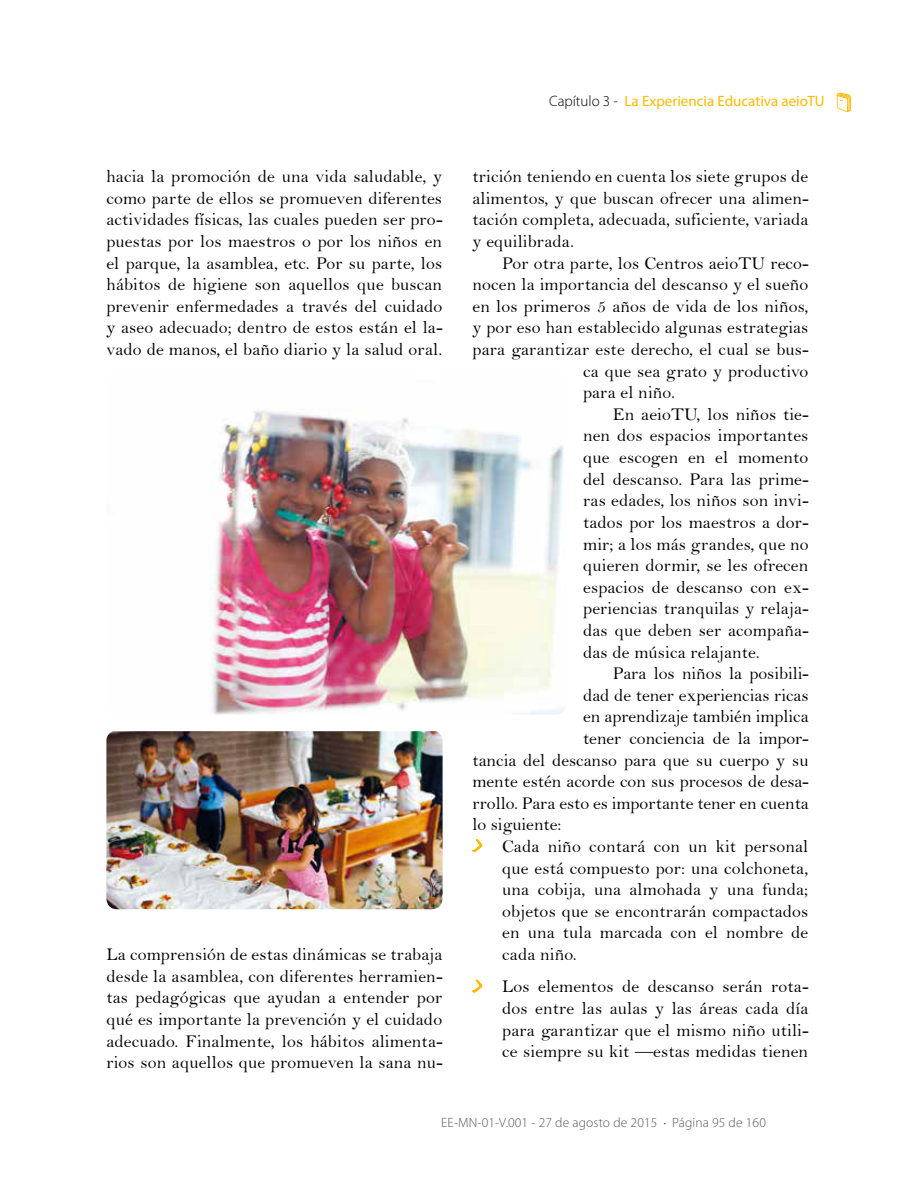
<style>
.page{position:relative;width:915px;height:1191px;background:#fff}
.page>*{position:absolute;margin:0;border:0;box-sizing:border-box;transform-origin:0 0}
.t1{font:18px/21.6px "Bell";letter-spacing:.01em;color:#000;text-align:justify}
.t2{font:15px "Myriad Pro";color:#fbba00}
.t3{font:300 13.5px "Myriad Pro";letter-spacing:.01em;color:#575756}
.s1{font-weight:300;color:#000}
.s2{font-size:9px}
</style>
<div class="page">
<svg style="left:472px;top:839px;width:10px;height:13px"></svg>
<svg style="left:472px;top:979px;width:10px;height:14px"></svg>
<img style="left:210px;top:409px;width:354px;height:305px">
<img style="left:106px;top:731px;width:336px;height:178px">
<svg style="left:836px;top:93px;width:14px;height:19px"></svg>
<p class="t1" style="left:106px;top:166px;width:338px">hacia la promoción de una vida saludable, y como parte de ellos se promueven diferentes actividades físicas, las cuales pueden ser pro&shy;puestas por los maestros o por los niños en el parque, la asamblea, etc. Por su parte, los hábitos de higiene son aquellos que buscan prevenir enfermedades a través del cuidado y aseo adecuado; dentro de estos están el la&shy;vado de manos, el baño diario y la salud oral.</p>
<p class="t1" style="left:106px;top:943px;width:337px">La comprensión de estas dinámicas se trabaja desde la asamblea, con diferentes herramien&shy;tas pedagógicas que ayudan a entender por qué es importante la prevención y el cuidado adecuado. Finalmente, los hábitos alimenta&shy;rios son aquellos que promueven la sana nu-</p>
<p class="t2" style="left:549px;top:92px;width:277px"><span class="s1">Capítulo 3 -</span> La Experiencia Educativa aeioTU</p>
<p class="t1" style="left:472px;top:166px;width:337px">trición teniendo en cuenta los siete grupos de alimentos, y que buscan ofrecer una alimen&shy;tación completa, adecuada, suficiente, variada y equilibrada.</p>
<p class="t1" style="left:502px;top:252px;width:308px">Por otra parte, los Centros aeioTU reco-</p>
<p class="t1" style="left:472px;top:274px;width:337px">nocen la importancia del descanso y el sueño</p>
<p class="t1" style="left:472px;top:295px;width:337px">en los primeros 5 años de vida de los niños,</p>
<p class="t1" style="left:472px;top:317px;width:337px">y por eso han establecido algunas estrategias</p>
<p class="t1" style="left:472px;top:338px;width:337px">para garantizar este derecho, el cual se bus-</p>
<p class="t1" style="left:583px;top:360px;width:227px">ca que sea grato y productivo</p>
<p class="t1" style="left:583px;top:382px;width:93px">para el niño.</p>
<p class="t1" style="left:612px;top:403px;width:197px">En aeioTU, los niños tie-</p>
<p class="t1" style="left:583px;top:425px;width:227px">nen dos espacios importantes</p>
<p class="t1" style="left:583px;top:446px;width:227px">que escogen en el momento</p>
<p class="t1" style="left:583px;top:468px;width:227px">del descanso. Para las prime-</p>
<p class="t1" style="left:583px;top:490px;width:227px">ras edades, los niños son invi-</p>
<p class="t1" style="left:583px;top:511px;width:227px">tados por los maestros a dor-</p>
<p class="t1" style="left:583px;top:533px;width:227px">mir; a los más grandes, que no</p>
<p class="t1" style="left:583px;top:554px;width:226px">quieren dormir, se les ofrecen</p>
<p class="t1" style="left:583px;top:576px;width:227px">espacios de descanso con ex-</p>
<p class="t1" style="left:583px;top:598px;width:227px">periencias tranquilas y relaja-</p>
<p class="t1" style="left:583px;top:619px;width:227px">das que deben ser acompaña-</p>
<p class="t1" style="left:583px;top:641px;width:178px">das de música relajante.</p>
<p class="t1" style="left:612px;top:662px;width:197px">Para los niños la posibili-</p>
<p class="t1" style="left:583px;top:684px;width:227px">dad de tener experiencias ricas</p>
<p class="t1" style="left:583px;top:706px;width:227px">en aprendizaje también implica</p>
<p class="t1" style="left:583px;top:727px;width:227px">tener conciencia de la impor-</p>
<p class="t1" style="left:472px;top:749px;width:337px">tancia del descanso para que su cuerpo y su</p>
<p class="t1" style="left:472px;top:770px;width:337px">mente estén acorde con sus procesos de desa-</p>
<p class="t1" style="left:472px;top:792px;width:337px">rrollo. Para esto es importante tener en cuenta</p>
<p class="t1" style="left:472px;top:814px;width:90px">lo siguiente:</p>
<p class="t1" style="left:502px;top:835px;width:307px">Cada niño contará con un kit personal</p>
<p class="t1" style="left:502px;top:857px;width:307px">que está compuesto por: una colchoneta,</p>
<p class="t1" style="left:502px;top:878px;width:307px">una cobija, una almohada y una funda;</p>
<p class="t1" style="left:502px;top:900px;width:307px">objetos que se encontrarán compactados</p>
<p class="t1" style="left:502px;top:922px;width:307px">en una tula marcada con el nombre de</p>
<p class="t1" style="left:502px;top:943px;width:76px">cada niño.</p>
<p class="t1" style="left:502px;top:976px;width:308px">Los elementos de descanso serán rota&shy;dos entre las aulas y las áreas cada día para garantizar que el mismo niño utili&shy;ce siempre su kit —estas medidas tienen</p>
<p class="t3" style="left:441px;top:1114px;width:326px">EE-MN-01-V.001 - 27 de agosto de 2015 <span class="s2">•</span> Página 95 de 160</p>
</div>
